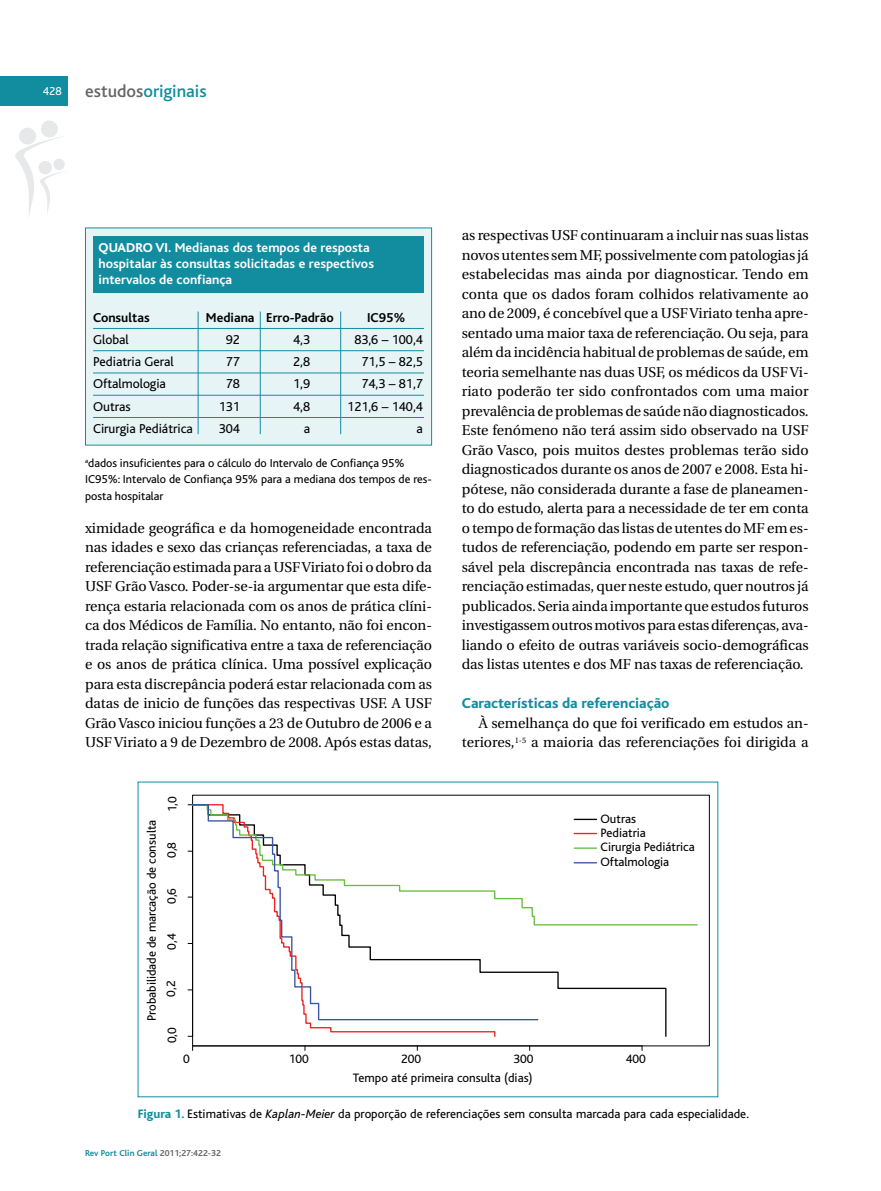
<style>
.page{position:relative;width:881px;height:1191px;background:#fff}
.page>*{position:absolute;margin:0;border:0;box-sizing:border-box;transform-origin:0 0}
.t1{font:500 18px "Bliss";color:#128d9f}
.t2{font:800 15px "Bliss";color:#128d9f}
.t3{font:14.25px/19.5px "Utopia";letter-spacing:-.005em;color:#000;text-align:justify}
.t4{font:13.5px "Bliss";color:#000}
.t5{font:700 13.5px/16.2px "Bliss";color:#fff}
.t6{font:700 13.5px "Bliss";color:#000}
.t7{font:12.75px/14.2px "Bliss";color:#000}
.t8{font:12px/16.5px "Bliss";color:#000}
.t9{font:12px "Bliss";color:#fff}
.t10{font:700 9px "Bliss";color:#128d9f}
.s1{color:#666}
.s2{font-weight:800}
.s3{font-weight:800;color:#128d9f}
.s4{font-style:italic}
</style>
<div class="page">
<svg style="left:15px;top:120px;width:50px;height:95px"></svg>
<div style="left:0;top:77px;width:68px;height:29px;background:#128d9f"></div>
<div style="left:86px;top:228px;width:345px;height:217px;background:#e7f4f5"></div>
<div style="left:85px;top:227px;width:347px;height:218px;border:1px solid #128d9f"></div>
<hr style="left:93px;top:328px;width:331px;height:1px;background:#128d9f">
<hr style="left:93px;top:350px;width:331px;height:1px;background:#128d9f">
<hr style="left:93px;top:372px;width:331px;height:1px;background:#128d9f">
<hr style="left:93px;top:395px;width:331px;height:1px;background:#128d9f">
<hr style="left:93px;top:417px;width:331px;height:1px;background:#128d9f">
<div style="left:94px;top:236px;width:329px;height:57px;background:#128d9f"></div>
<hr style="left:198px;top:311px;width:1px;height:123px;background:#128d9f">
<hr style="left:260px;top:311px;width:1px;height:123px;background:#128d9f">
<hr style="left:340px;top:311px;width:1px;height:123px;background:#128d9f">
<svg style="left:539px;top:971px;width:128px;height:66px"></svg>
<svg style="left:192px;top:1021px;width:304px;height:16px"></svg>
<svg style="left:539px;top:818px;width:159px;height:108px"></svg>
<svg style="left:192px;top:803px;width:347px;height:218px"></svg>
<hr style="left:574px;top:818px;width:22px;height:2px;background:#050504">
<svg style="left:574px;top:833px;width:22px;height:1px"></svg>
<hr style="left:574px;top:847px;width:22px;height:2px;background:#6abd45">
<svg style="left:574px;top:862px;width:22px;height:1px"></svg>
<div style="left:605px;top:809px;width:101px;height:65px;background:#fff"></div>
<p class="t9" style="left:43px;top:87px;width:20px">428</p>
<p class="t1" style="left:85px;top:85px;width:123px"><span class="s1">estudos</span>originais</p>
<p class="t5" style="left:98px;top:241px;width:277px"><span class="s2">QUADRO VI.</span> Medianas dos tempos de resposta hospitalar às consultas solicitadas e respectivos intervalos de confiança</p>
<p class="t6" style="left:93px;top:313px;width:58px">Consultas</p>
<p class="t6" style="left:206px;top:313px;width:129px">Mediana Erro-Padrão</p>
<p class="t6" style="left:367px;top:313px;width:40px">IC95%</p>
<p class="t4" style="left:93px;top:335px;width:37px">Global</p>
<p class="t4" style="left:226px;top:335px;width:16px">92</p>
<p class="t4" style="left:293px;top:335px;width:18px">4,3</p>
<p class="t4" style="left:354px;top:335px;width:70px">83,6 – 100,4</p>
<p class="t4" style="left:93px;top:357px;width:82px">Pediatria Geral</p>
<p class="t4" style="left:226px;top:357px;width:16px">77</p>
<p class="t4" style="left:293px;top:357px;width:18px">2,8</p>
<p class="t4" style="left:361px;top:357px;width:63px">71,5 – 82,5</p>
<p class="t4" style="left:93px;top:379px;width:74px">Oftalmologia</p>
<p class="t4" style="left:226px;top:379px;width:16px">78</p>
<p class="t4" style="left:293px;top:379px;width:18px">1,9</p>
<p class="t4" style="left:361px;top:379px;width:63px">74,3 – 81,7</p>
<p class="t4" style="left:93px;top:402px;width:39px">Outras</p>
<p class="t4" style="left:218px;top:402px;width:23px">131</p>
<p class="t4" style="left:293px;top:402px;width:18px">4,8</p>
<p class="t4" style="left:347px;top:402px;width:77px">121,6 – 140,4</p>
<p class="t4" style="left:93px;top:424px;width:101px">Cirurgia Pediátrica</p>
<p class="t4" style="left:218px;top:424px;width:23px">304</p>
<p class="t4" style="left:304px;top:424px;width:8px">a</p>
<p class="t4" style="left:416px;top:424px;width:8px">a</p>
<p class="t8" style="left:85px;top:456px;width:348px"><sup>a</sup>dados insuficientes para o cálculo do Intervalo de Confiança 95%<br>IC95%: Intervalo de Confiança 95% para a mediana dos tempos de res&shy;posta hospitalar</p>
<p class="t3" style="left:85px;top:519px;width:348px">ximidade geográfica e da homogeneidade encontrada nas idades e sexo das crianças referenciadas, a taxa de referenciaçãoestimadapara aUSFViriatofoiodobroda USF GrãoVasco. Poder-se-ia argumentar que esta dife&shy;rença estaria relacionada com os anos de prática clíni&shy;ca dos Médicos de Família. No entanto, não foi encon&shy;trada relação significativa entre a taxa de referenciação e os anos de prática clínica. Uma possível explicação para esta discrepância poderá estar relacionada com as datas de inicio de funções das respectivas USF. A USF GrãoVasco iniciou funções a 23 de Outubro de 2006 e a USFViriato a 9 de Dezembro de 2008. Após estas datas,</p>
<p class="t7" style="left:146px;top:1021px;width:203px;rotate:-90deg">Probabilidade de marcação de consulta</p>
<p class="t7" style="left:167px;top:812px;width:18px;rotate:-90deg">1,0</p>
<p class="t7" style="left:166px;top:858px;width:18px;rotate:-90deg">0,8</p>
<p class="t7" style="left:166px;top:904px;width:18px;rotate:-90deg">0,6</p>
<p class="t7" style="left:166px;top:949px;width:18px;rotate:-90deg">0,4</p>
<p class="t7" style="left:165px;top:996px;width:18px;rotate:-90deg">0,2</p>
<p class="t7" style="left:166px;top:1043px;width:18px;rotate:-90deg">0,0</p>
<p class="t3" style="left:461px;top:227px;width:348px">as respectivas USF continuaram a incluir nas suas listas novosutentes semMF,possivelmente compatologias já estabelecidas mas ainda por diagnosticar. Tendo em conta que os dados foram colhidos relativamente ao ano de 2009, é concebível que a USFViriato tenha apre&shy;sentado uma maior taxa de referenciação. Ou seja, para além da incidência habitual de problemas de saúde, em teoria semelhante nas duas USF, os médicos da USFVi&shy;riato poderão ter sido confrontados com uma maior prevalênciadeproblemasde saúdenãodiagnosticados.<br>Este fenómeno não terá assim sido observado na USF Grão Vasco, pois muitos destes problemas terão sido diagnosticados durante os anos de 2007 e 2008. Esta hi&shy;pótese, não considerada durante a fase de planeamen&shy;to do estudo, alerta para a necessidade de ter em conta o tempo de formação das listas de utentes do MF em es&shy;tudos de referenciação, podendo em parte ser respon&shy;sável pela discrepância encontrada nas taxas de refe&shy;renciação estimadas,querneste estudo,quernoutros já publicados. Seria ainda importanteque estudos futuros investigassemoutrosmotivospara estasdiferenças, ava&shy;liando o efeito de outras variáveis socio-demográficas das listas utentes e dos MF nas taxas de referenciação.</p>
<p class="t2" style="left:461px;top:698px;width:209px">Características da referenciação</p>
<p class="t3" style="left:461px;top:714px;width:348px;text-align:right">À semelhança do que foi verificado em estudos an&shy;teriores,<sup>1-5</sup> a maioria das referenciações foi dirigida a</p>
<p class="t7" style="left:600px;top:813px;width:96px">Outras<br>Pediatria<br>Cirurgia Pediátrica<br>Oftalmologia</p>
<p class="t7" style="left:183px;top:1053px;width:8px">0</p>
<p class="t7" style="left:289px;top:1052px;width:22px">100</p>
<p class="t7" style="left:401px;top:1053px;width:22px">200</p>
<p class="t7" style="left:513px;top:1053px;width:22px">300</p>
<p class="t7" style="left:625px;top:1053px;width:22px">400</p>
<p class="t7" style="left:353px;top:1072px;width:181px">Tempo até primeira consulta (dias)</p>
<p class="t7" style="left:138px;top:1108px;width:612px"><span class="s3">Figura 1.</span> Estimativas de <span class="s4">Kaplan-Meier</span> da proporção de referenciações sem consulta marcada para cada especialidade.</p>
<p class="t10" style="left:85px;top:1149px;width:137px">Rev Port Clin Geral <span class="s1">2011;27:422-32</span></p>
</div>
